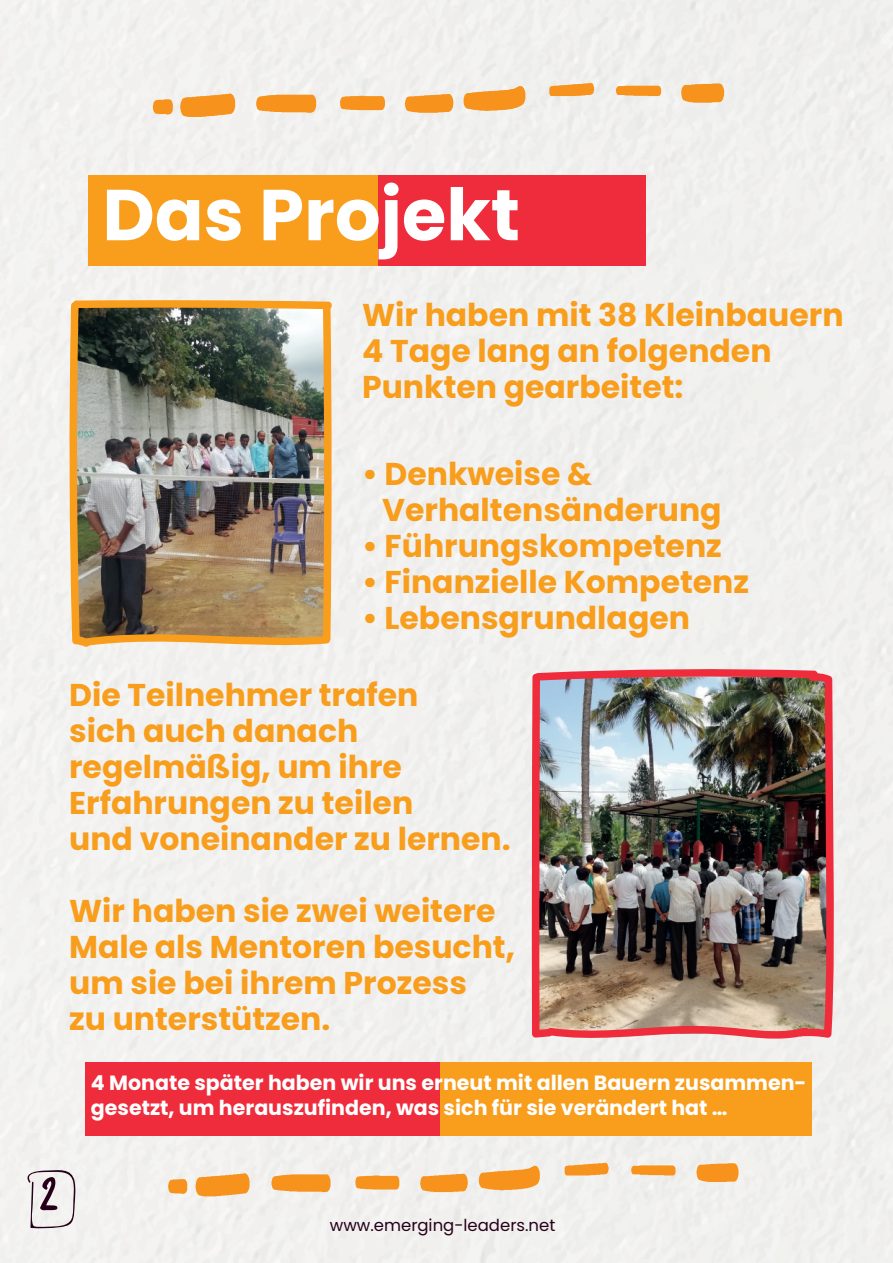
<style>
.page{position:relative;width:893px;height:1263px;background:#fff}
.page>*{position:absolute;margin:0;border:0;box-sizing:border-box;transform-origin:0 0}
.t1{font:700 72px "Poppins";color:#fff}
.t2{font:54px "Trash Hand";color:#260019}
.t3{font:700 31.5px/36px "Poppins";color:#f89e1c}
.t4{font:700 20.55px/24.8px "Poppins";color:#fff}
.t5{font:16.5px "Poppins";color:#260019}
</style>
<div class="page">
<div style="left:1px;top:0;width:892px;height:1263px;background:#f1f0ee"></div>
<svg style="left:479px;top:1166px;width:61px;height:24px"></svg>
<svg style="left:195px;top:1173px;width:55px;height:23px"></svg>
<svg style="left:271px;top:1174px;width:60px;height:18px"></svg>
<svg style="left:420px;top:1174px;width:48px;height:18px"></svg>
<svg style="left:696px;top:1163px;width:43px;height:19px"></svg>
<svg style="left:355px;top:1175px;width:44px;height:14px"></svg>
<svg style="left:564px;top:1163px;width:45px;height:12px"></svg>
<svg style="left:631px;top:1165px;width:45px;height:10px"></svg>
<svg style="left:168px;top:1179px;width:19px;height:15px"></svg>
<div style="left:377px;top:175px;width:269px;height:90px;background:#ee2c3c"></div>
<div style="left:88px;top:175px;width:289px;height:90px;background:#f89e1c"></div>
<svg style="left:463px;top:86px;width:62px;height:25px;background:#f5ab54"></svg>
<svg style="left:180px;top:94px;width:55px;height:23px"></svg>
<svg style="left:256px;top:94px;width:60px;height:19px"></svg>
<svg style="left:405px;top:94px;width:49px;height:19px"></svg>
<svg style="left:681px;top:83px;width:43px;height:20px"></svg>
<svg style="left:340px;top:96px;width:45px;height:14px"></svg>
<svg style="left:549px;top:83px;width:45px;height:13px"></svg>
<svg style="left:616px;top:86px;width:45px;height:10px"></svg>
<svg style="left:153px;top:99px;width:20px;height:16px"></svg>
<svg style="left:22px;top:1167px;width:54px;height:61px"></svg>
<div style="left:85px;top:1062px;width:355px;height:74px;background:#ee2c3c"></div>
<div style="left:440px;top:1062px;width:371px;height:74px;background:#f89e1c"></div>
<img style="left:69px;top:300px;width:264px;height:350px">
<img style="left:532px;top:668px;width:303px;height:373px">
<h1 class="t1" style="left:102px;top:173px;width:419px">Das Projekt</h1>
<p class="t3" style="left:362px;top:297px;width:483px">Wir haben mit 38 Kleinbauern<br>4 Tage lang an folgenden<br>Punkten gearbeitet:</p>
<p class="t3" style="left:382px;top:456px;width:341px;text-indent:-20px">• Denkweise &amp;<br>Verhaltensänderung</p>
<p class="t3" style="left:362px;top:528px;width:361px">• Führungskompetenz</p>
<p class="t3" style="left:362px;top:564px;width:389px">• Finanzielle Kompetenz</p>
<p class="t3" style="left:362px;top:600px;width:329px">• Lebensgrundlagen</p>
<p class="t3" style="left:69px;top:677px;width:443px">Die Teilnehmer trafen<br>sich auch danach regelmäßig, um ihre<br>Erfahrungen zu teilen<br>und voneinander zu lernen.</p>
<p class="t3" style="left:69px;top:893px;width:447px">Wir haben sie zwei weitere<br>Male als Mentoren besucht, um sie bei ihrem Prozess<br>zu unterstützen.</p>
<p class="t4" style="left:91px;top:1071px;width:717px">4 Monate später haben wir uns erneut mit allen Bauern zusammen&shy;gesetzt, um herauszufinden, was sich für sie verändert hat …</p>
<h2 class="t2" style="left:40px;top:1167px;width:20px">2</h2>
<p class="t5" style="left:330px;top:1215px;width:227px">www.emerging-leaders.net</p>
</div>
